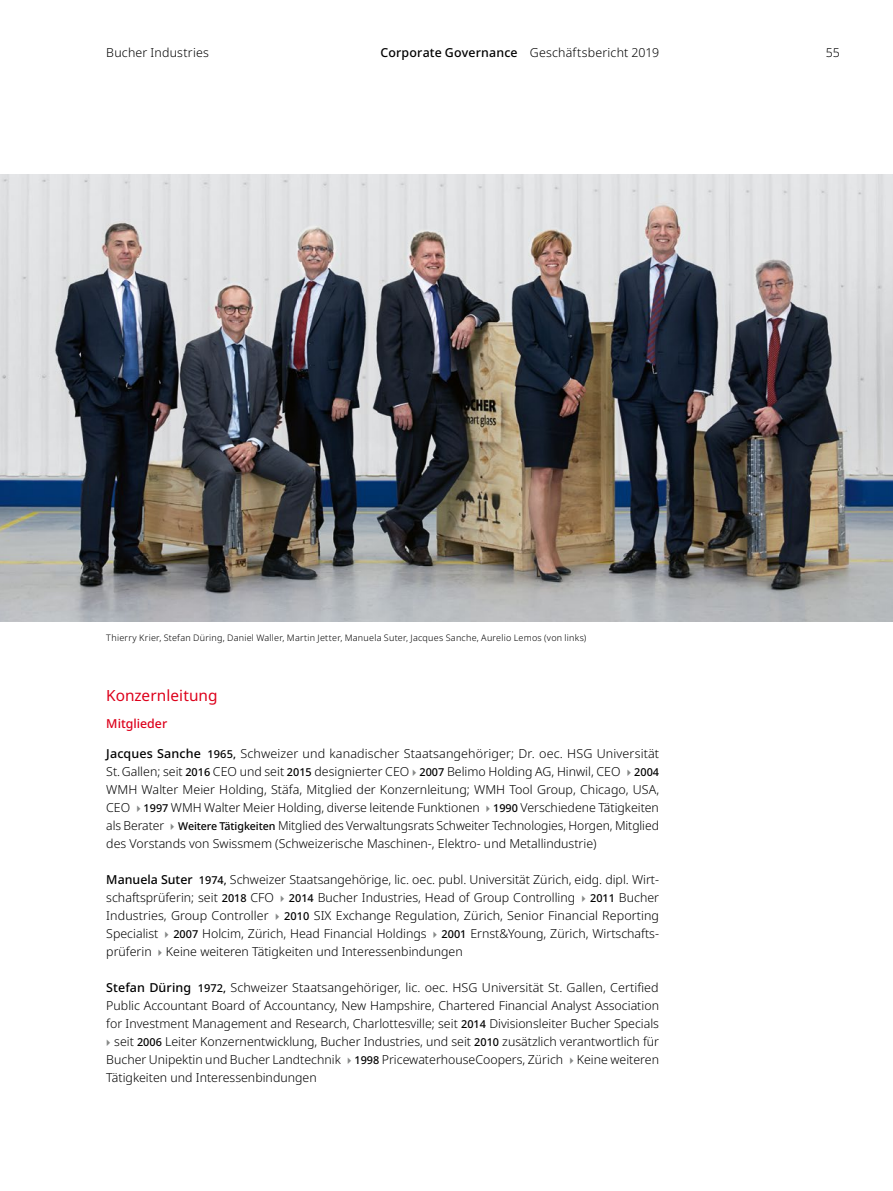
<style>
.page{position:relative;width:893px;height:1191px;background:#fff}
.page>*{position:absolute;margin:0;border:0;box-sizing:border-box;transform-origin:0 0}
.t1{font:15.3px "Noto Sans";letter-spacing:.005em;color:#dd001b}
.t2{font:300 12.3px/18px "Noto Sans";color:#000;text-align:justify}
.t3{font:500 12.3px "Noto Sans";color:#dd001b}
.t4{font:300 9px "Noto Sans";letter-spacing:.025em;color:#000}
.s1{font-weight:500}
.s2{font-weight:500;font-size:10.8px}
</style>
<div class="page">
<img style="left:0;top:174px;width:893px;height:447px">
<p class="t2" style="left:106px;top:44px;width:104px">Bucher Industries</p>
<p class="t2" style="left:380px;top:44px;width:280px"><span class="s1">Corporate Governance</span> Geschäftsbericht 2019</p>
<p class="t2" style="left:826px;top:44px;width:16px">55</p>
<p class="t4" style="left:106px;top:631px;width:482px">Thierry Krier, Stefan Düring, Daniel Waller, Martin Jetter, Manuela Suter, Jacques Sanche, Aurelio Lemos (von links)</p>
<p class="t1" style="left:106px;top:685px;width:113px">Konzernleitung</p>
<p class="t3" style="left:106px;top:715px;width:62px">Mitglieder</p>
<p class="t2" style="left:106px;top:744px;width:554px"><span class="s1">Jacques Sanche</span> <span class="s2">1965,</span> Schweizer und kanadischer Staatsangehöriger; Dr. oec. HSG Universität St.Gallen; seit <span class="s2">2016</span> CEO und seit <span class="s2">2015</span> designierter CEO <span class="s2">2007</span> Belimo Holding AG, Hinwil, CEO <span class="s2">2004<br></span>WMH Walter Meier Holding, Stäfa, Mitglied der Konzernleitung; WMH Tool Group, Chicago, USA, CEO <span class="s2">1997</span> WMH Walter Meier Holding, diverse leitende Funktionen <span class="s2">1990</span> Verschiedene Tätigkeiten als Berater <span class="s2">Weitere Tätigkeiten</span> Mitglied des Verwaltungsrats Schweiter Technologies, Horgen, Mitglied des Vorstands von Swissmem (Schweizerische Maschinen-, Elektro- und Metallindustrie)</p>
<p class="t2" style="left:106px;top:870px;width:554px"><span class="s1">Manuela Suter</span> <span class="s2">1974,</span> Schweizer Staatsangehörige, lic. oec. publ. Universität Zürich, eidg. dipl. Wirt&shy;schaftsprüferin; seit <span class="s2">2018</span> CFO <span class="s2">2014</span> Bucher Industries, Head of Group Controlling <span class="s2">2011</span> Bucher Industries, Group Controller</p>
<p class="t2" style="left:106px;top:906px;width:554px;text-indent:178px"><span class="s2">2010</span> SIX Exchange Regulation, Zürich, Senior Financial Reporting Specialist <span class="s2">2007</span> Holcim, Zürich, Head Financial Holdings <span class="s2">2001</span> Ernst&amp;Young, Zürich, Wirtschafts&shy;prüferin Keine weiteren Tätigkeiten und Interessenbindungen</p>
<p class="t2" style="left:106px;top:978px;width:554px"><span class="s1">Stefan Düring</span> <span class="s2">1972,</span> Schweizer Staatsangehöriger, lic. oec. HSG Universität St. Gallen, Certified</p>
<p class="t2" style="left:106px;top:996px;width:554px">Public Accountant Board of Accountancy, New Hampshire, Chartered Financial Analyst Association</p>
<p class="t2" style="left:106px;top:1014px;width:554px">for Investment Management and Research, Charlottesville; seit <span class="s2">2014</span> Divisionsleiter Bucher Specials</p>
<p class="t2" style="left:114px;top:1032px;width:546px">seit <span class="s2">2006</span> Leiter Konzernentwicklung, Bucher Industries, und seit <span class="s2">2010</span> zusätzlich verantwortlich für</p>
<p class="t2" style="left:106px;top:1050px;width:554px">Bucher Unipektin und Bucher Landtechnik <span class="s2">1998</span> PricewaterhouseCoopers, Zürich Keine weiteren</p>
<p class="t2" style="left:106px;top:1068px;width:212px">Tätigkeiten und Interessenbindungen</p>
</div>
